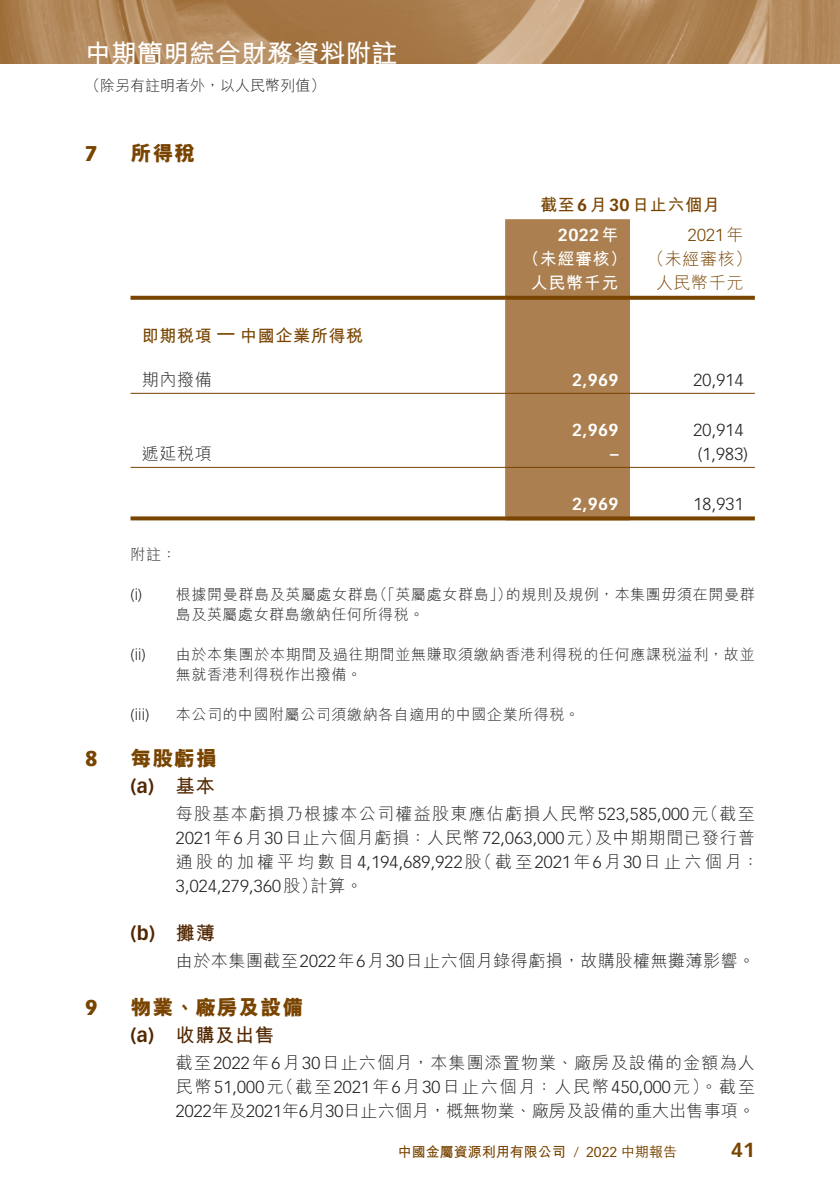
<style>
.page{position:relative;width:840px;height:1191px;background:#fff}
.page>*{position:absolute;margin:0;border:0;box-sizing:border-box;transform-origin:0 0}
.t1{font:700 26px "M Hei HK";color:#fff}
._01_H1{font:800 21px "M Hei HK";letter-spacing:.04em;color:#794400}
._01_H1-2{font:900 21px "Vectora LT Std";color:#794400}
.t2{font:700 20px "Vectora LT Std";color:#794400}
._02_H2{font:700 19px "Vectora LT Std";color:#522700}
._02_H2-2{font:700 19px "M Hei HK";letter-spacing:.04em;color:#522700}
._00_txt{font:300 17px/24px "M Hei HK";letter-spacing:.06em;color:#231f20}
._00_txt-2{font:300 17px "M Hei HK";letter-spacing:.03em;color:#231f20}
._50_Table_txt{font:300 17px "Vectora LT Std";letter-spacing:.015em;color:#231f20}
._50_Table_txt-2{font:700 17px "M Hei HK";letter-spacing:.04em;color:#794400}
._50_Table_txt-3{font:700 17px "Vectora LT Std";letter-spacing:.02em;color:#fff}
._50_Table_txt-4{font:700 17px "M Hei HK";letter-spacing:.04em;color:#fff}
._50_Table_txt-5{font:300 17px "M Hei HK";letter-spacing:.035em;color:#794400}
._50_Table_txt-6{font:300 17px "M Hei HK";letter-spacing:.035em;color:#231f20}
._50_Table_txt-7{font:300 17px "Vectora LT Std";color:#794400}
._06_Notes{font:300 15px/20px "M Hei HK";letter-spacing:.04em;color:#231f20}
._06_Notes-2{font:300 15px "M Hei HK";color:#231f20}
._06_Notes-3{font:300 15px "Vectora LT Std";color:#231f20}
.t3{font:700 14px "M Hei HK";color:#794400}
.s1{font-family:"Vectora LT Std"}
.s2{font-family:"M Hei HK"}
.s3{font-family:"Vectora LT Std";font-weight:300}
.s4{font-family:"Vectora LT Std";font-weight:400}
.s5{font-weight:500}
</style>
<div class="page">
<img style="left:0;top:0;width:839px;height:64px">
<div style="left:505px;top:219px;width:124px;height:297px;background:#ab7f4f"></div>
<svg style="left:130px;top:296px;width:375px;height:4px"></svg>
<svg style="left:505px;top:296px;width:124px;height:4px"></svg>
<svg style="left:629px;top:296px;width:125px;height:4px"></svg>
<hr style="left:130px;top:393px;width:375px;height:1px;background:#794400">
<hr style="left:505px;top:393px;width:124px;height:1px;background:#794400">
<hr style="left:629px;top:393px;width:125px;height:1px;background:#794400">
<hr style="left:130px;top:467px;width:375px;height:1px;background:#794400">
<hr style="left:505px;top:467px;width:124px;height:1px;background:#794400">
<hr style="left:629px;top:467px;width:125px;height:1px;background:#794400">
<svg style="left:130px;top:516px;width:375px;height:4px"></svg>
<svg style="left:505px;top:516px;width:124px;height:4px"></svg>
<svg style="left:629px;top:516px;width:125px;height:4px"></svg>
<h1 class="t1" style="left:85px;top:34px;width:313px">中期簡明綜合財務資料附註</h1>
<p class="_06_Notes-2" style="left:85px;top:78px;width:241px">（除另有註明者外，以人民幣列值）</p>
<p class="_01_H1-2" style="left:85px;top:140px;width:14px">7</p>
<p class="_01_H1" style="left:130px;top:142px;width:66px">所得稅</p>
<p class="_50_Table_txt-2" style="left:540px;top:193px;width:181px">截至<span class="s1">6</span>月<span class="s1">30</span>日止六個月</p>
<p class="_50_Table_txt-3" style="left:557px;top:225px;width:62px">2022<span class="s2">年</span></p>
<p class="_50_Table_txt-7" style="left:687px;top:225px;width:57px">2021<span class="s2">年</span></p>
<p class="_50_Table_txt-4" style="left:522px;top:246px;width:106px">（未經審核）</p>
<p class="_50_Table_txt-5" style="left:647px;top:250px;width:106px">（未經審核）</p>
<p class="_50_Table_txt-4" style="left:530px;top:270px;width:89px">人民幣千元</p>
<p class="_50_Table_txt-5" style="left:655px;top:274px;width:89px">人民幣千元</p>
<p class="_50_Table_txt-2" style="left:142px;top:323px;width:223px">即期稅項 <span class="s1">—</span> 中國企業所得稅</p>
<p class="_50_Table_txt-6" style="left:142px;top:371px;width:71px">期內撥備</p>
<p class="_50_Table_txt-3" style="left:571px;top:369px;width:48px">2,969</p>
<p class="_50_Table_txt" style="left:693px;top:370px;width:51px">20,914</p>
<p class="_50_Table_txt-3" style="left:571px;top:419px;width:48px">2,969</p>
<p class="_50_Table_txt" style="left:693px;top:420px;width:51px">20,914</p>
<p class="_50_Table_txt-6" style="left:142px;top:445px;width:71px">遞延稅項</p>
<p class="_50_Table_txt-3" style="left:609px;top:443px;width:10px">–</p>
<p class="_50_Table_txt" style="left:697px;top:444px;width:52px">(1,983)</p>
<p class="_50_Table_txt-3" style="left:571px;top:493px;width:48px">2,969</p>
<p class="_50_Table_txt" style="left:693px;top:494px;width:51px">18,931</p>
<p class="_06_Notes" style="left:130px;top:544px;width:47px">附註：</p>
<p class="_06_Notes" style="left:176px;top:584px;width:580px;text-indent:-45px"><span class="s1">(i)</span> 根據開曼群島及英屬處女群島（「英屬處女群島」）的規則及規例，本集團毋須在開曼群島及英屬處女群島繳納任何所得稅。</p>
<p class="_06_Notes" style="left:176px;top:644px;width:580px;text-indent:-45px"><span class="s1">(ii)</span> 由於本集團於本期間及過往期間並無賺取須繳納香港利得稅的任何應課稅溢利，故並無就香港利得稅作出撥備。</p>
<p class="_06_Notes-3" style="left:130px;top:706px;width:20px">(iii)</p>
<p class="_06_Notes" style="left:176px;top:704px;width:405px">本公司的中國附屬公司須繳納各自適用的中國企業所得稅。</p>
<p class="_01_H1-2" style="left:85px;top:745px;width:14px">8</p>
<p class="_01_H1" style="left:130px;top:748px;width:88px">每股虧損</p>
<p class="_02_H2" style="left:130px;top:774px;width:86px">(a) <span class="s2">基本</span></p>
<p class="_00_txt" style="left:176px;top:801px;width:584px">每股基本虧損乃根據本公司權益股東應佔虧損人民幣<span class="s1">523,585,000</span>元（截至<span class="s1">2021</span>年<span class="s1">6</span>月<span class="s1">30</span>日止六個月虧損：人民幣<span class="s1">72,063,000</span>元）及中期期間已發行普通股的加權平均數目<span class="s1">4,194,689,922</span>股（截至<span class="s1">2021</span>年<span class="s1">6</span>月<span class="s1">30</span>日止六個月：<span class="s1">3,024,279,360</span>股）計算。</p>
<p class="_02_H2" style="left:130px;top:921px;width:86px">(b) <span class="s2">攤薄</span></p>
<p class="_00_txt-2" style="left:176px;top:951px;width:580px">由於本集團截至<span class="s1">2022</span>年<span class="s1">6</span>月<span class="s1">30</span>日止六個月錄得虧損，故購股權無攤薄影響。</p>
<p class="_01_H1-2" style="left:85px;top:994px;width:14px">9</p>
<p class="_01_H1" style="left:130px;top:996px;width:174px">物業、廠房及設備</p>
<p class="_02_H2-2" style="left:130px;top:1020px;width:145px"><span class="s1">(a)</span> 收購及出售</p>
<p class="_00_txt" style="left:176px;top:1050px;width:580px;text-align:justify">截至<span class="s1">2022</span>年<span class="s1">6</span>月<span class="s1">30</span>日止六個月，本集團添置物業、廠房及設備的金額為人民幣<span class="s1">51,000</span>元（截至<span class="s1">2021</span>年<span class="s1">6</span>月<span class="s1">30</span>日止六個月：人民幣<span class="s1">450,000</span>元）。截至<span class="s1">2022</span>年及<span class="s1">2021</span>年<span class="s1">6</span>月<span class="s1">30</span>日止六個月，概無物業、廠房及設備的重大出售事項。</p>
<p class="t3" style="left:397px;top:1141px;width:281px">中國金屬資源利用有限公司 <span class="s3">/</span> <span class="s4">2022</span> <span class="s5">中期報告</span></p>
<p class="t2" style="left:730px;top:1137px;width:25px">41</p>
</div>
